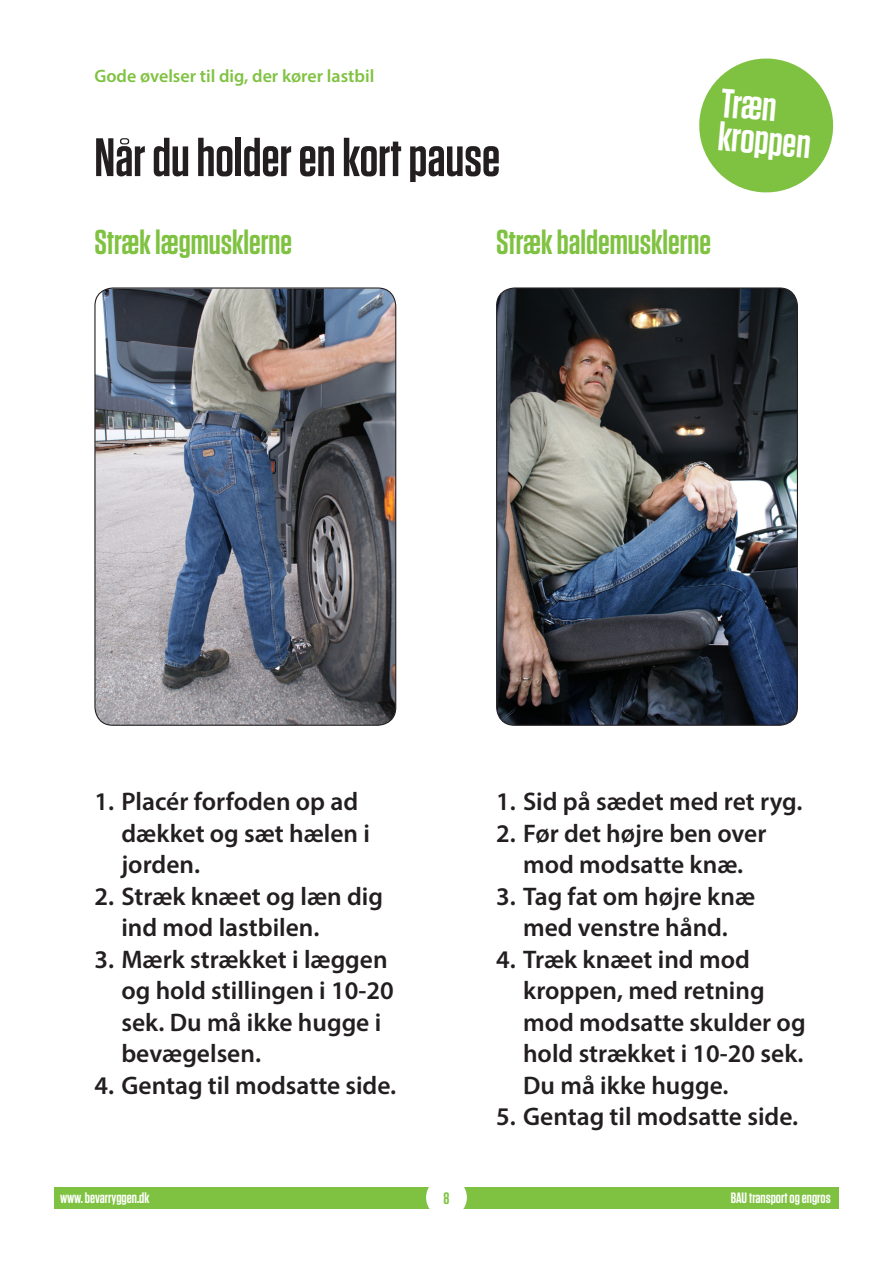
<style>
.page{position:relative;width:893px;height:1263px;background:#fff}
.page>*{position:absolute;margin:0;border:0;box-sizing:border-box;transform-origin:0 0}
.t1{font:600 54px "Tungsten";color:#231f20}
.t2{font:600 40.95px "Tungsten";color:#fff}
.t3{font:600 34.5px "Tungsten";color:#7fc241}
.t4{font:600 25.5px/31.5px "Myriad Pro";color:#231f20}
.t5{font:600 18px "Myriad Pro";color:#7fc241}
.t6{font:600 16.5px "Tungsten";color:#7fc241}
.t7{font:600 15px "Tungsten";color:#fff}
</style>
<div class="page">
<div style="left:54px;top:1188px;width:785px;height:21px;background:#7fc241"></div>
<div style="left:426px;top:1177px;width:41px;height:41px;background:#fff;border-radius:50%"></div>
<svg style="left:699px;top:58px;width:135px;height:135px"></svg>
<img style="left:96px;top:289px;width:300px;height:436px">
<div style="left:94px;top:287px;width:302px;height:439px;border:1px solid #231f20;border-radius:18px"></div>
<img style="left:497px;top:288px;width:300px;height:437px">
<div style="left:496px;top:287px;width:302px;height:439px;border:1px solid #231f20;border-radius:18px"></div>
<p class="t5" style="left:94px;top:64px;width:281px">Gode øvelser til dig, der kører lastbil</p>
<p class="t1" style="left:94px;top:129px;width:407px">Når du holder en kort pause</p>
<p class="t2" style="left:723px;top:81px;width:57px;rotate:5deg">Træn</p>
<p class="t2" style="left:720px;top:115px;width:94px;rotate:5deg">kroppen</p>
<p class="t3" style="left:94px;top:224px;width:199px">Stræk lægmusklerne</p>
<p class="t3" style="left:496px;top:224px;width:217px">Stræk baldemusklerne</p>
<p class="t4" style="left:121px;top:785px;width:250px;text-indent:-27px">1. Placér forfoden op ad dækket og sæt hælen i jorden.</p>
<p class="t4" style="left:121px;top:880px;width:263px;text-indent:-27px">2. Stræk knæet og læn dig ind mod lastbilen.</p>
<p class="t4" style="left:121px;top:943px;width:274px;text-indent:-27px">3. Mærk strækket i læggen og hold stillingen i 10-20 sek. Du må ikke hugge i bevægelsen.</p>
<p class="t4" style="left:94px;top:1069px;width:303px">4. Gentag til modsatte side.</p>
<p class="t4" style="left:496px;top:785px;width:308px">1. Sid på sædet med ret ryg.</p>
<p class="t4" style="left:496px;top:817px;width:272px;text-align:center">2. Før det højre ben over mod modsatte knæ.</p>
<p class="t4" style="left:496px;top:880px;width:261px;text-align:center">3. Tag fat om højre knæ med venstre hånd.</p>
<p class="t4" style="left:523px;top:943px;width:284px;text-indent:-27px">4. Træk knæet ind mod kroppen, med retning mod modsatte skulder og hold strækket i 10-20 sek.<br>Du må ikke hugge.</p>
<p class="t4" style="left:496px;top:1100px;width:304px">5. Gentag til modsatte side.</p>
<p class="t7" style="left:60px;top:1190px;width:91px">www. bevarryggen.dk</p>
<p class="t6" style="left:443px;top:1189px;width:7px">8</p>
<p class="t7" style="left:731px;top:1190px;width:101px">BAU transport og engros</p>
</div>
